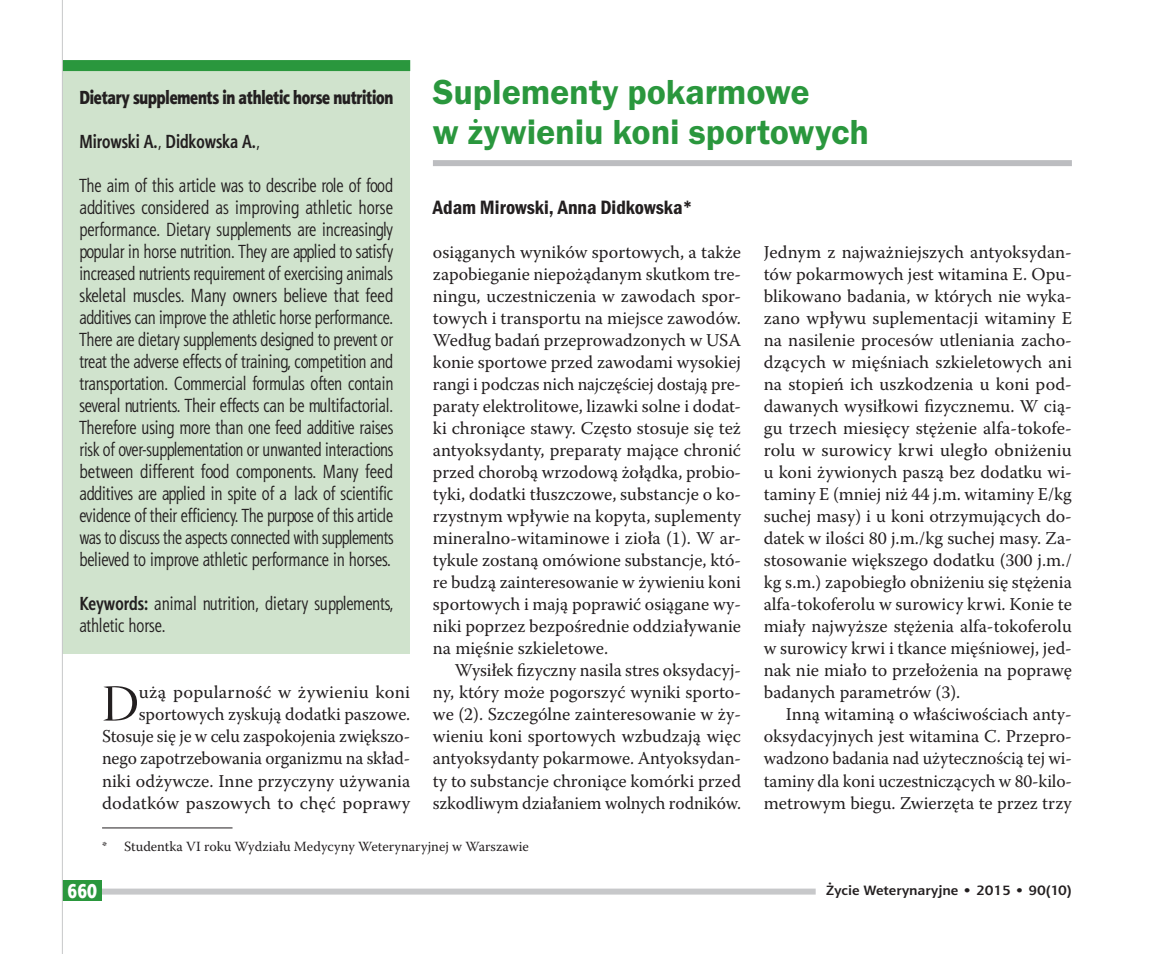
<style>
.page{position:relative;width:1174px;height:954px;background:#fff}
.page>*{position:absolute;margin:0;border:0;box-sizing:border-box;transform-origin:0 0}
.t1{font:51.4px "Warnock Pro Disp";color:#231f20}
.t2{font:600 36px/40px "Franklin Gothic Itc TEE Dm";letter-spacing:-.005em;color:#2a973d}
.t3{font:20px "Franklin Got Itc TOT Dem Con";color:#231f20}
.t4{font:20px "Aerton Cnd EFN Black";color:#fff}
.t5{font:19px/22px "Aerton Cnd EFN";color:#231f20;text-align:justify}
.t6{font:19px "Aerton Cnd EFN Black";letter-spacing:-.005em;color:#231f20}
.t7{font:700 19px "Aerton Cnd EFN";color:#231f20}
.t8{font:18px/22px "Warnock Pro";color:#231f20;text-align:justify}
.t9{font:14px "Warnock Pro";color:#231f20}
.t10{font:700 13.6px "Aerton EFN";color:#231f20;scale:1.11 1}
.s1{font-weight:400}
.s2{font-weight:700}
</style>
<div class="page">
<div style="left:433px;top:160px;width:638px;height:6px;background:#bcbdc0"></div>
<div style="left:62px;top:66px;width:348px;height:588px;background:#d0e3cd"></div>
<div style="left:62px;top:60px;width:348px;height:11px;background:#2a973d"></div>
<hr style="left:102px;top:827px;width:130px;height:1px;background:#231f20">
<div style="left:62px;top:888px;width:753px;height:6px;background:#c7c8ca"></div>
<div style="left:62px;top:880px;width:40px;height:20px;background:#2a973d"></div>
<hr style="left:62px;top:0;width:1px;height:953px;background:#c7c8ca">
<p class="t6" style="left:79px;top:86px;width:315px">Dietary supplements in athletic horse nutrition</p>
<p class="t7" style="left:79px;top:130px;width:182px">Mirowski A.<span class="s1">,</span> Didkowska A.<span class="s1">,</span></p>
<p class="t5" style="left:79px;top:174px;width:315px">The aim of this article was to describe role of food additives considered as improving athletic horse performance. Dietary supplements are increasingly popular in horse nutrition. They are applied to satisfy increased nutrients requirement of exercising animals skeletal muscles. Many owners believe that feed additives can improve the athletic horse performance.<br>There are dietary supplements designed to prevent or treat the adverse effects of training, competition and transportation. Commercial formulas often contain several nutrients. Their effects can be multifactorial.<br>Therefore using more than one feed additive raises risk of over-supplementation or unwanted interactions between different food components. Many feed additives are applied in spite of a lack of scientific evidence of their efficiency. The purpose of this article was to discuss the aspects connected with supplements believed to improve athletic performance in horses.</p>
<p class="t5" style="left:79px;top:592px;width:315px"><span class="s2">Keywords:</span> animal nutrition, dietary supplements, athletic horse.</p>
<p class="t8" style="left:102px;top:681px;width:310px;text-align:right">użą popularność w żywieniu koni sportowych zyskują dodatki paszowe.<br>Stosuje się je w celu zaspokojenia zwiększo&shy;nego zapotrzebowania organizmu na skład&shy;niki odżywcze. Inne przyczyny używania dodatków paszowych to chęć poprawy</p>
<h1 class="t1" style="left:102px;top:676px;width:38px">D</h1>
<h2 class="t2" style="left:433px;top:72px;width:438px">Suplementy pokarmowe<br>w żywieniu koni sportowych</h2>
<p class="t3" style="left:433px;top:196px;width:261px">Adam Mirowski, Anna Didkowska*</p>
<p class="t8" style="left:433px;top:241px;width:310px">osiąganych wyników sportowych, a także zapobieganie niepożądanym skutkom tre&shy;ningu, uczestniczenia w zawodach spor&shy;towych i transportu na miejsce zawodów.<br>Według badań przeprowadzonych w USA konie sportowe przed zawodami wysokiej rangi i podczas nich najczęściej dostają pre&shy;paraty elektrolitowe, lizawki solne i dodat&shy;ki chroniące stawy. Często stosuje się też antyoksydanty, preparaty mające chronić przed chorobą wrzodową żołądka, probio&shy;tyki, dodatki tłuszczowe, substancje o ko&shy;rzystnym wpływie na kopyta, suplementy mineralno-witaminowe i zioła (1). W ar&shy;tykule zostaną omówione substancje, któ&shy;re budzą zainteresowanie w żywieniu koni sportowych i mają poprawić osiągane wy&shy;niki poprzez bezpośrednie oddziaływanie na mięśnie szkieletowe.</p>
<p class="t8" style="left:433px;top:659px;width:310px;text-indent:22px">Wysiłek fizyczny nasila stres oksydacyj&shy;ny, który może pogorszyć wyniki sporto&shy;we (2). Szczególne zainteresowanie w ży&shy;wieniu koni sportowych wzbudzają więc antyoksydanty pokarmowe. Antyoksydan&shy;ty to substancje chroniące komórki przed szkodliwym działaniem wolnych rodników.</p>
<p class="t8" style="left:763px;top:241px;width:310px">Jednym z najważniejszych antyoksydan&shy;tów pokarmowych jest witamina E. Opu&shy;blikowano badania, w których nie wyka&shy;zano wpływu suplementacji witaminy E na nasilenie procesów utleniania zacho&shy;dzących w mięśniach szkieletowych ani na stopień ich uszkodzenia u koni pod&shy;dawanych wysiłkowi fizycznemu. W cią&shy;gu trzech miesięcy stężenie alfa-tokofe&shy;rolu w surowicy krwi uległo obniżeniu u koni żywionych paszą bez dodatku wi&shy;taminy E (mniej niż 44 j.m. witaminy E/kg suchej masy) i u koni otrzymujących do&shy;datek w ilości 80 j.m./kg suchej masy. Za&shy;stosowanie większego dodatku (300 j.m./ kg s.m.) zapobiegło obniżeniu się stężenia alfa-tokoferolu w surowicy krwi. Konie te miały najwyższe stężenia alfa-tokoferolu w surowicy krwi i tkance mięśniowej, jed&shy;nak nie miało to przełożenia na poprawę badanych parametrów (3).</p>
<p class="t8" style="left:763px;top:703px;width:310px;text-indent:22px">Inną witaminą o właściwościach anty&shy;oksydacyjnych jest witamina C. Przepro&shy;wadzono badania nad użytecznością tej wi&shy;taminy dla koni uczestniczących w 80-kilo&shy;metrowym biegu. Zwierzęta te przez trzy</p>
<p class="t9" style="left:102px;top:837px;width:428px">* Studentka VI roku Wydziału Medycyny Weterynaryjnej w Warszawie</p>
<p class="t4" style="left:68px;top:879px;width:31px">660</p>
<p class="t10" style="left:826px;top:882px;width:223px">Życie Weterynaryjne • 2015 • 90(10)</p>
</div>
